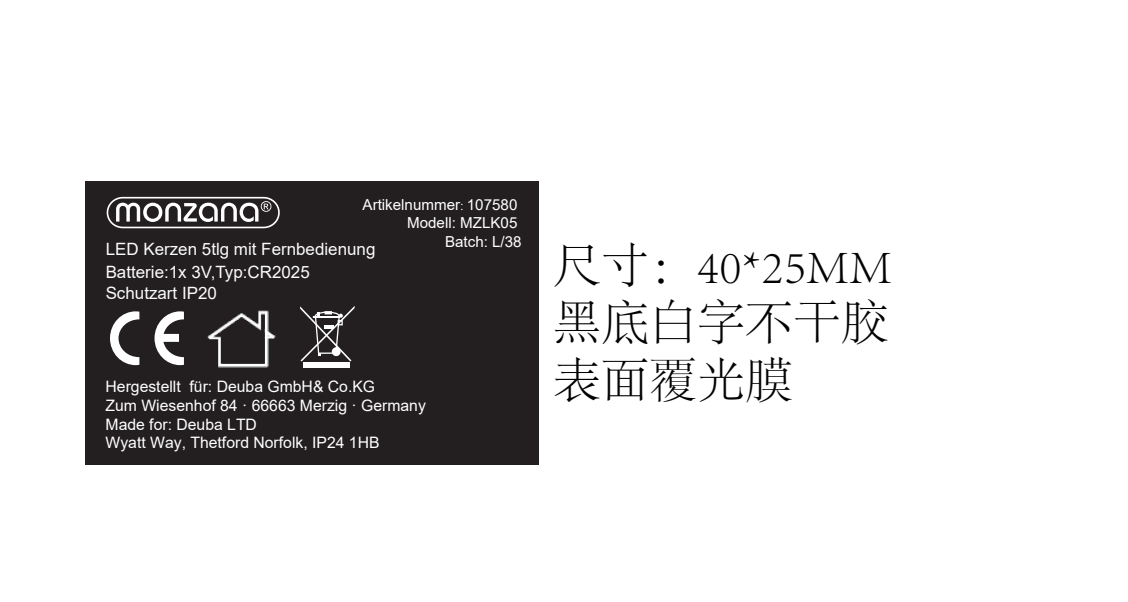
<style>
.page{position:relative;width:1128px;height:602px;background:#fff}
.page>*{position:absolute;margin:0;border:0;box-sizing:border-box;transform-origin:0 0}
.t1{font:300 48px/57.6px "Adobe Song Std";color:#030303;text-align:justify}
.t2{font:16.8px "Arial";color:#fbfbfc}
.t3{font:15.6px/18.8px "Arial";color:#fff}
.t4{font:15.2px/18.4px "Arial";color:#fff;text-align:right}
.s1{font-family:"Adobe Song Std";font-weight:300}
</style>
<div class="page">
<div style="left:86px;top:182px;width:453px;height:283px;background:#231f20"></div>
<svg style="left:107px;top:197px;width:173px;height:31px"></svg>
<svg style="left:110px;top:311px;width:29px;height:54px"></svg>
<svg style="left:155px;top:311px;width:29px;height:54px"></svg>
<svg style="left:300px;top:306px;width:55px;height:56px"></svg>
<div style="left:303px;top:362px;width:46px;height:5px;background:#fff"></div>
<img style="left:207px;top:310px;width:69px;height:58px">
<p class="t4" style="left:363px;top:195px;width:161px">Artikelnummer<span class="s1">:</span> 107580<br>Modell: MZLK05<br>Batch: L/38</p>
<p class="t2" style="left:106px;top:237px;width:271px">LED Kerzen 5tlg mit Fernbedienung</p>
<p class="t2" style="left:106px;top:282px;width:113px">Schutzart IP20</p>
<p class="t2" style="left:106px;top:260px;width:206px">Batterie:1x 3V,Typ:CR2025</p>
<p class="t3" style="left:106px;top:377px;width:322px">Hergestellt für: Deuba GmbH&amp; Co.KG<br>Zum Wiesenhof 84 · 66663 Merzig · Germany Made for: Deuba LTD<br>Wyatt Way, Thetford Norfolk, IP24 1HB</p>
<h1 class="t1" style="left:553px;top:238px;width:341px">尺寸：40*25MM黑底白字不干胶表面覆光膜</h1>
</div>
